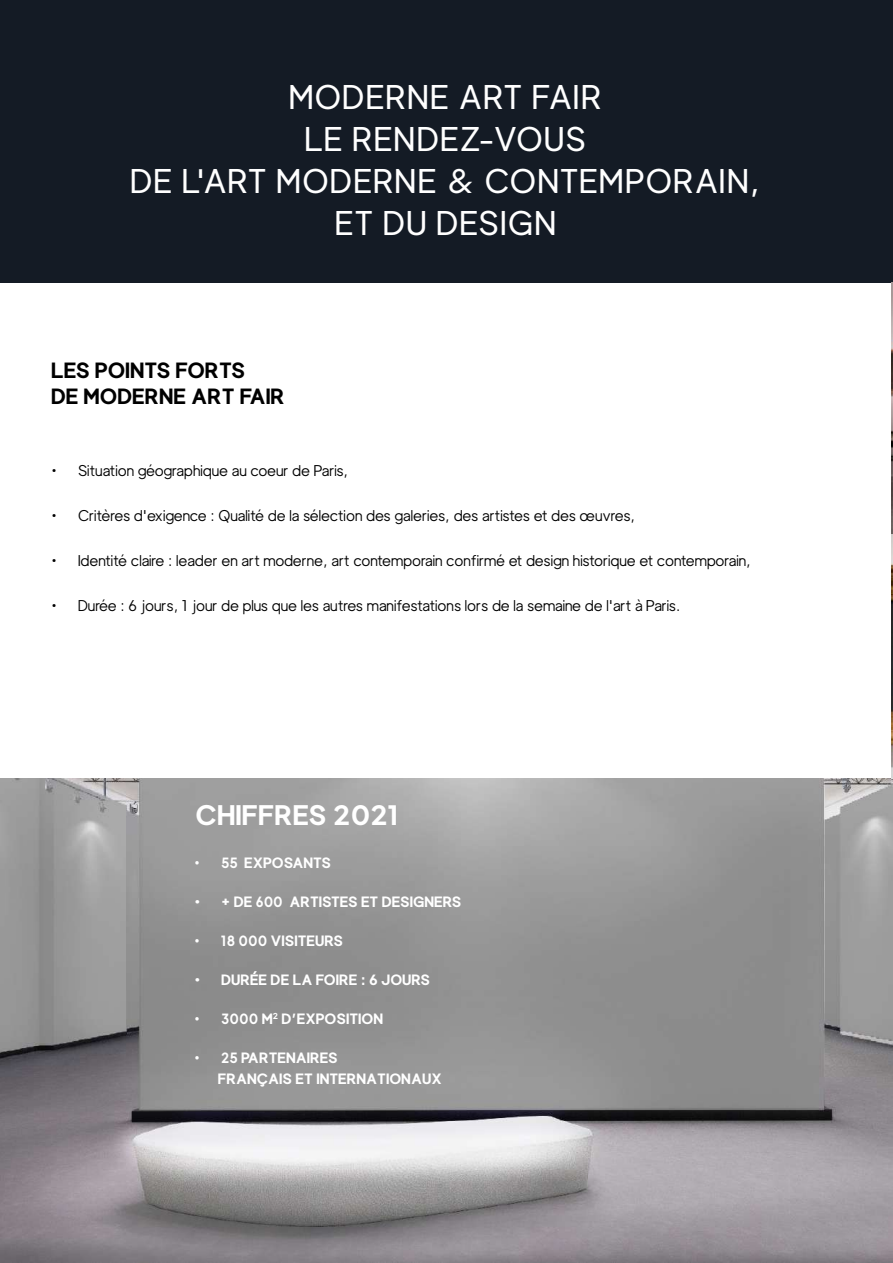
<style>
.page{position:relative;width:893px;height:1263px;background:#fff}
.page>*{position:absolute;margin:0;border:0;box-sizing:border-box;transform-origin:0 0}
.t1{font:33px/42px "Luxora Grotesk";letter-spacing:.035em;color:#fff;text-align:center}
.t2{font:700 27px "Luxora Grotesk";color:#fff}
.t3{font:700 21px/25.2px "Luxora Grotesk";color:#000}
.t4{font:300 15px "Luxora Grotesk";color:#000}
.t5{font:700 14.25px/21px "Luxora Grotesk";color:#fff;scale:.9 1}
.t6{font:700 14.25px "Luxora Grotesk";color:#fff}
</style>
<div class="page">
<img style="left:0;top:778px;width:893px;height:485px">
<div style="left:0;top:0;width:893px;height:282px;background:#141b25"></div>
<img style="left:892px;top:282px;width:1px;height:496px">
<h1 class="t1" style="left:131px;top:75px;width:631px">MODERNE ART FAIR<br>LE RENDEZ-VOUS<br>DE L'ART MODERNE &amp; CONTEMPORAIN,<br>ET DU DESIGN</h1>
<h3 class="t3" style="left:51px;top:358px;width:235px">LES POINTS FORTS<br>DE MODERNE ART FAIR</h3>
<p class="t4" style="left:51px;top:461px;width:299px">• Situation géographique au coeur de Paris,</p>
<p class="t4" style="left:51px;top:506px;width:586px">• Critères d'exigence : Qualité de la sélection des galeries, des artistes et des œuvres,</p>
<p class="t4" style="left:51px;top:551px;width:701px">• Identité claire : leader en art moderne, art contemporain confirmé et design historique et contemporain,</p>
<p class="t4" style="left:51px;top:596px;width:631px">• Durée : 6 jours, 1 jour de plus que les autres manifestations lors de la semaine de l'art à Paris.</p>
<h2 class="t2" style="left:196px;top:798px;width:206px">CHIFFRES 2021</h2>
<p class="t5" style="left:194px;top:851px;width:153px">• 55 EXPOSANTS</p>
<p class="t6" style="left:194px;top:892px;width:269px">• + DE 600 ARTISTES ET DESIGNERS</p>
<p class="t5" style="left:194px;top:929px;width:167px">• 18 000 VISITEURS</p>
<p class="t6" style="left:194px;top:970px;width:237px">• DURÉE DE LA FOIRE : 6 JOURS</p>
<p class="t5" style="left:194px;top:1007px;width:211px">• 3000 M<sup>2</sup> D’EXPOSITION</p>
<p class="t5" style="left:218px;top:1046px;width:250px;text-indent:-24px">• 25 PARTENAIRES<br>FRANÇAIS ET INTERNATIONAUX</p>
</div>
